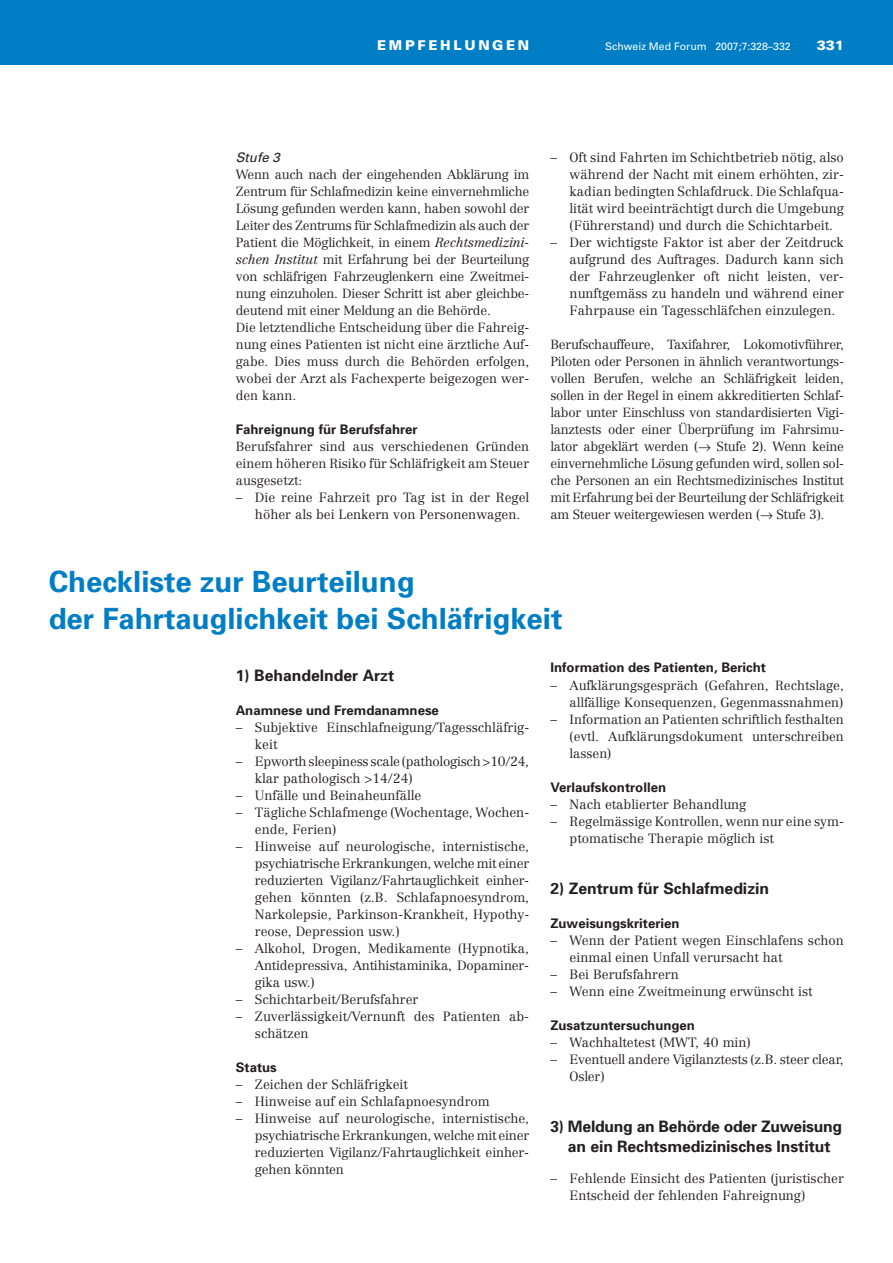
<style>
.page{position:relative;width:893px;height:1263px;background:#fff}
.page>*{position:absolute;margin:0;border:0;box-sizing:border-box;transform-origin:0 0}
.t1{font:700 29.25px/37px "Univers";color:#007ec5}
.t2{font:700 15.75px/20px "Univers";letter-spacing:-.005em;color:#231f20;text-align:center}
.t3{font:900 13.5px "Univers";letter-spacing:.2em;color:#fff}
.t4{font:300 13.2px/17px "Centennial";color:#231f20}
.t5{font:700 13.2px "Univers";color:#231f20}
.t6{font:300 13.2px/17px "Centennial";letter-spacing:-.02em;color:#231f20}
.t7{font:italic 13.2px "Univers";color:#231f20}
.t8{font:300 13.05px/17px "Centennial";letter-spacing:-.02em;color:#231f20;text-align:justify}
.t9{font:300 13.05px/17px "Centennial";color:#231f20;text-align:right}
.t10{font:10.5px "Univers";color:#fff}
.s1{font-style:italic}
.s2{font-family:"Schwabe Pi";font-weight:400}
</style>
<div class="page">
<div style="left:0;top:0;width:893px;height:64px;background:#007ec5"></div>
<p class="t3" style="left:377px;top:40px;width:153px">EMPFEHLUNGEN</p>
<p class="t10" style="left:605px;top:42px;width:187px">Schweiz Med Forum 2007;7:328–332</p>
<p class="t3" style="left:817px;top:40px;width:29px">331</p>
<p class="t7" style="left:236px;top:152px;width:48px">Stufe 3</p>
<p class="t8" style="left:236px;top:167px;width:295px;text-align:left">Wenn auch nach der eingehenden Abklärung im Zentrum für Schlafmedizin keine einvernehmliche Lösung gefunden werden kann, haben sowohl der Leiter des Zentrums für Schlafmedizin als auch der Patient die Möglichkeit, in einem <span class="s1">Rechtsmedizini&shy;schen Institut</span> mit Erfahrung bei der Beurteilung von schläfrigen Fahrzeuglenkern eine Zweitmei&shy;nung einzuholen. Dieser Schritt ist aber gleichbe&shy;deutend mit einer Meldung an die Behörde.<br>Die letztendliche Entscheidung über die Fahreig&shy;nung eines Patienten ist nicht eine ärztliche Auf&shy;gabe. Dies muss durch die Behörden erfolgen, wobei der Arzt als Fachexperte beigezogen wer&shy;den kann.</p>
<p class="t5" style="left:236px;top:424px;width:183px">Fahreignung für Berufsfahrer</p>
<p class="t8" style="left:236px;top:439px;width:295px">Berufsfahrer sind aus verschiedenen Gründen einem höheren Risiko für Schläfrigkeit am Steuer ausgesetzt:</p>
<p class="t4" style="left:255px;top:490px;width:276px;text-indent:-19px">– Die reine Fahrzeit pro Tag ist in der Regel höher als bei Lenkern von Personenwagen.</p>
<p class="t4" style="left:570px;top:150px;width:276px;text-align:justify;text-indent:-19px">– Oft sind Fahrten im Schichtbetrieb nötig, also während der Nacht mit einem erhöhten, zir&shy;kadian bedingten Schlafdruck. Die Schlafqua&shy;lität wird beeinträchtigt durch die Umgebung (Führerstand) und durch die Schichtarbeit.</p>
<p class="t4" style="left:570px;top:235px;width:276px;text-align:justify;text-indent:-19px">– Der wichtigste Faktor ist aber der Zeitdruck aufgrund des Auftrages. Dadurch kann sich der Fahrzeuglenker oft nicht leisten, ver&shy;nunftgemäss zu handeln und während einer Fahrpause ein Tagesschläfchen einzulegen.</p>
<p class="t8" style="left:550px;top:337px;width:295px">Berufschauffeure, Taxifahrer, Lokomotivführer, Piloten oder Personen in ähnlich verantwortungs&shy;vollen Berufen, welche an Schläfrigkeit leiden, sollen in der Regel in einem akkreditierten Schlaf&shy;labor unter Einschluss von standardisierten Vigi&shy;lanztests oder einer Überprüfung im Fahrsimu&shy;lator abgeklärt werden (<span class="s2">3</span> Stufe 2). Wenn keine einvernehmliche Lösung gefunden wird, sollen sol&shy;che Personen an ein Rechtsmedizinisches Institut mit Erfahrung bei der Beurteilung der Schläfrigkeit am Steuer weitergewiesen werden (<span class="s2">3</span> Stufe 3).</p>
<h1 class="t1" style="left:49px;top:565px;width:515px">Checkliste zur Beurteilung<br>der Fahrtauglichkeit bei Schläfrigkeit</h1>
<p class="t2" style="left:236px;top:666px;width:160px">1) Behandelnder Arzt</p>
<p class="t5" style="left:236px;top:705px;width:205px">Anamnese und Fremdanamnese</p>
<p class="t4" style="left:255px;top:720px;width:276px;text-indent:-19px">– Subjektive Einschlafneigung/Tagesschläfrig&shy;keit</p>
<p class="t6" style="left:255px;top:754px;width:276px;text-indent:-19px">– Epworth sleepiness scale (pathologisch &gt;10/24, klar pathologisch &gt;14/24)</p>
<p class="t4" style="left:236px;top:788px;width:187px">– Unfälle und Beinaheunfälle</p>
<p class="t4" style="left:255px;top:805px;width:276px;text-indent:-19px">– Tägliche Schlafmenge (Wochentage, Wochen&shy;ende, Ferien)</p>
<p class="t4" style="left:255px;top:839px;width:276px;text-align:justify;text-indent:-19px">– Hinweise auf neurologische, internistische, psychiatrische Erkrankungen, welche mit einer reduzierten Vigilanz/Fahrtauglichkeit einher&shy;gehen könnten (z.B. Schlafapnoesyndrom, Narkolepsie, Parkinson-Krankheit, Hypothy&shy;reose, Depression usw.)</p>
<p class="t4" style="left:255px;top:941px;width:276px;text-align:justify;text-indent:-19px">– Alkohol, Drogen, Medikamente (Hypnotika, Antidepressiva, Antihistaminika, Dopaminer&shy;gika usw.)</p>
<p class="t4" style="left:236px;top:992px;width:184px">– Schichtarbeit/Berufsfahrer</p>
<p class="t4" style="left:255px;top:1009px;width:276px;text-indent:-19px">– Zuverlässigkeit/Vernunft des Patienten ab&shy;schätzen</p>
<p class="t5" style="left:236px;top:1062px;width:43px">Status</p>
<p class="t4" style="left:236px;top:1077px;width:174px">– Zeichen der Schläfrigkeit</p>
<p class="t4" style="left:236px;top:1094px;width:256px">– Hinweise auf ein Schlafapnoesyndrom</p>
<p class="t4" style="left:255px;top:1111px;width:276px;text-align:justify;text-indent:-19px">– Hinweise auf neurologische, internistische, psychiatrische Erkrankungen, welche mit einer reduzierten Vigilanz/Fahrtauglichkeit einher&shy;gehen könnten</p>
<p class="t5" style="left:550px;top:662px;width:217px">Information des Patienten, Bericht</p>
<p class="t9" style="left:550px;top:677px;width:295px">– Aufklärungsgespräch (Gefahren, Rechtslage, allfällige Konsequenzen, Gegenmassnahmen)</p>
<p class="t8" style="left:570px;top:711px;width:276px;text-indent:-19px">– Information an Patienten schriftlich festhalten (evtl. Aufklärungsdokument unterschreiben lassen)</p>
<p class="t5" style="left:550px;top:782px;width:117px">Verlaufskontrollen</p>
<p class="t4" style="left:550px;top:796px;width:197px">– Nach etablierter Behandlung</p>
<p class="t4" style="left:570px;top:813px;width:276px;text-indent:-19px">– Regelmässige Kontrollen, wenn nur eine sym&shy;ptomatische Therapie möglich ist</p>
<p class="t2" style="left:550px;top:879px;width:220px">2) Zentrum für Schlafmedizin</p>
<p class="t5" style="left:550px;top:918px;width:131px">Zuweisungskriterien</p>
<p class="t4" style="left:570px;top:933px;width:276px;text-indent:-19px">– Wenn der Patient wegen Einschlafens schon einmal einen Unfall verursacht hat</p>
<p class="t4" style="left:550px;top:967px;width:130px">– Bei Berufsfahrern</p>
<p class="t4" style="left:550px;top:984px;width:264px">– Wenn eine Zweitmeinung erwünscht ist</p>
<p class="t5" style="left:550px;top:1020px;width:146px">Zusatzuntersuchungen</p>
<p class="t4" style="left:550px;top:1035px;width:202px">– Wachhaltetest (MWT, 40 min)</p>
<p class="t4" style="left:570px;top:1052px;width:276px;text-indent:-19px">– Eventuell andere Vigilanztests (z.B. steer clear,<br>Osler)</p>
<p class="t2" style="left:550px;top:1117px;width:293px">3) Meldung an Behörde oder Zuweisung an ein Rechtsmedizinisches Institut</p>
<p class="t4" style="left:570px;top:1171px;width:276px;text-indent:-19px">– Fehlende Einsicht des Patienten (juristischer<br>Entscheid der fehlenden Fahreignung)</p>
</div>
